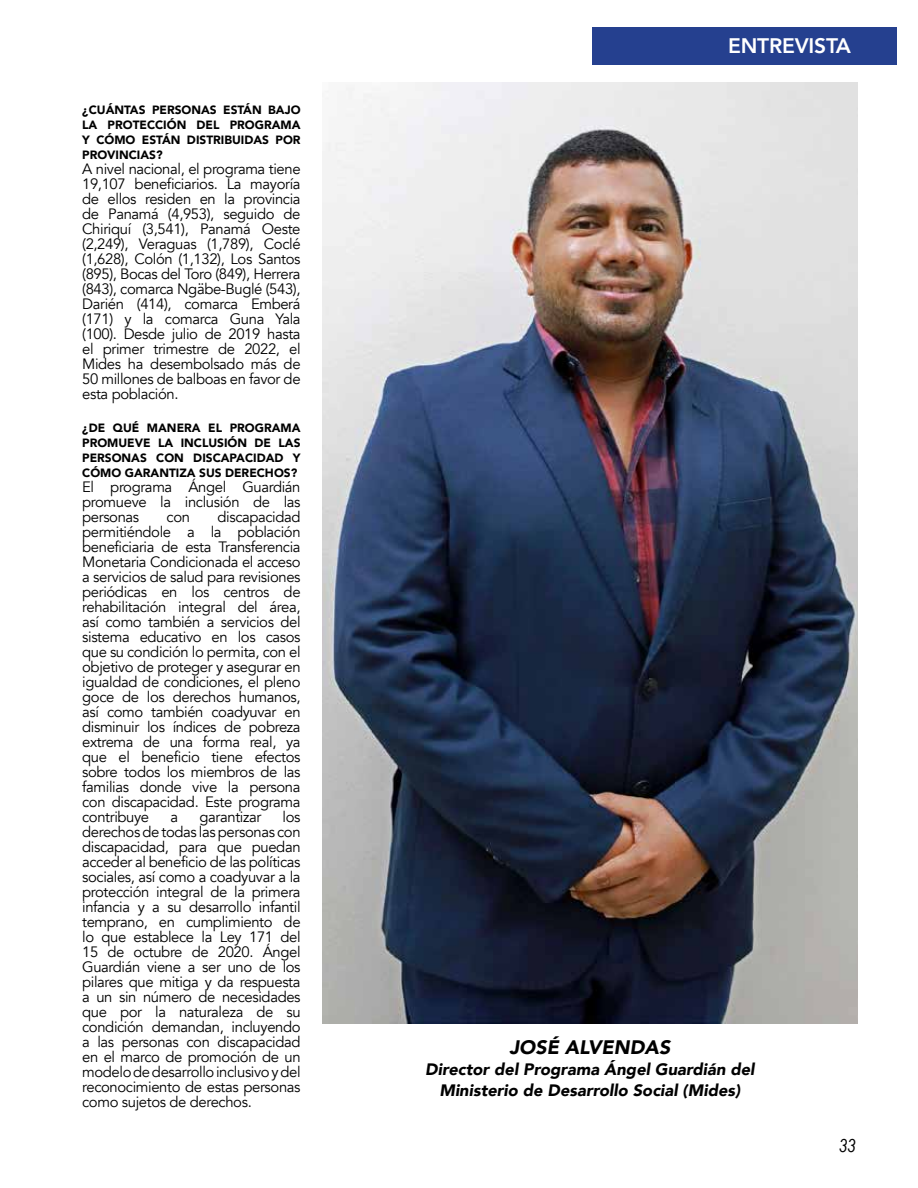
<style>
.page{position:relative;width:918px;height:1188px;background:#fff}
.page>*{position:absolute;margin:0;border:0;box-sizing:border-box;transform-origin:0 0}
.t1{font:800 21px "Avenir";letter-spacing:-.01em;color:#fff}
.t2{font:italic 900 19.5px "Avenir";color:#000}
.t3{font:italic 18px "Arial Narrow";color:#000}
.t4{font:italic 900 16.5px/21px "Avenir";color:#000;text-align:center}
.t5{font:15px/15px "Avenir";letter-spacing:-.025em;color:#000;text-align:justify}
.t6{font:900 12px/15px "Avenir";color:#000;text-align:justify}
</style>
<div class="page">
<div style="left:592px;top:27px;width:304px;height:38px;background:#25408f"></div>
<img style="left:322px;top:82px;width:536px;height:942px">
<p class="t6" style="left:82px;top:102px;width:220px">¿CUÁNTAS PERSONAS ESTÁN BAJO LA PROTECCIÓN DEL PROGRAMA Y CÓMO ESTÁN DISTRIBUIDAS POR PROVINCIAS?</p>
<p class="t5" style="left:82px;top:161px;width:220px">A nivel nacional, el programa tiene 19,107 beneficiarios. La mayoría de ellos residen en la provincia de Panamá (4,953), seguido de Chiriquí (3,541), Panamá Oeste (2,249), Veraguas (1,789), Coclé (1,628), Colón (1,132), Los Santos (895), Bocas del Toro (849), Herrera (843), comarca Ngäbe-Buglé (543), Darién (414), comarca Emberá (171) y la comarca Guna Yala (100). Desde julio de 2019 hasta el primer trimestre de 2022, el Mides ha desembolsado más de 50 millones de balboas en favor de esta población.</p>
<p class="t6" style="left:82px;top:420px;width:220px">¿DE QUÉ MANERA EL PROGRAMA PROMUEVE LA INCLUSIÓN DE LAS PERSONAS CON DISCAPACIDAD Y CÓMO GARANTIZA SUS DERECHOS?</p>
<p class="t5" style="left:82px;top:479px;width:220px">El programa Ángel Guardián promueve la inclusión de las personas</p>
<p class="t5" style="left:82px;top:509px;width:220px;text-indent:135px">discapacidad permitiéndole a la población beneficiaria de esta Transferencia Monetaria Condicionada el acceso a servicios de salud para revisiones periódicas en los centros de rehabilitación integral del área, así como también a servicios del sistema educativo en los casos que su condición lo permita, con el objetivo de proteger y asegurar en igualdad de condiciones, el pleno goce de los derechos humanos, así como también coadyuvar en disminuir los índices de pobreza extrema de una forma real, ya que el beneficio tiene efectos sobre todos los miembros de las familias donde vive la persona con discapacidad. Este programa contribuye</p>
<p class="t5" style="left:167px;top:509px;width:25px">con</p>
<p class="t5" style="left:82px;top:809px;width:220px;text-indent:200px">los derechos de todas las personas con discapacidad, para que puedan acceder al beneficio de las políticas sociales, así como a coadyuvar a la protección integral de la primera infancia y a su desarrollo infantil temprano, en cumplimiento de lo que establece la Ley 171 del 15 de octubre de 2020. Ángel Guardián viene a ser uno de los pilares que mitiga y da respuesta a un sin número de necesidades que por la naturaleza de su condición demandan, incluyendo a las personas con discapacidad en el marco de promoción de un modelo de desarrollo inclusivo y del reconocimiento de estas personas como sujetos de derechos.</p>
<p class="t5" style="left:171px;top:809px;width:9px">a</p>
<p class="t5" style="left:200px;top:809px;width:63px">garantizar</p>
<h1 class="t1" style="left:728px;top:30px;width:124px">ENTREVISTA</h1>
<h2 class="t2" style="left:510px;top:1031px;width:162px">JOSÉ ALVENDAS</h2>
<p class="t4" style="left:425px;top:1059px;width:331px">Director del Programa Ángel Guardián del<br>Ministerio de Desarrollo Social (Mides)</p>
<p class="t3" style="left:839px;top:1133px;width:18px">33</p>
</div>
